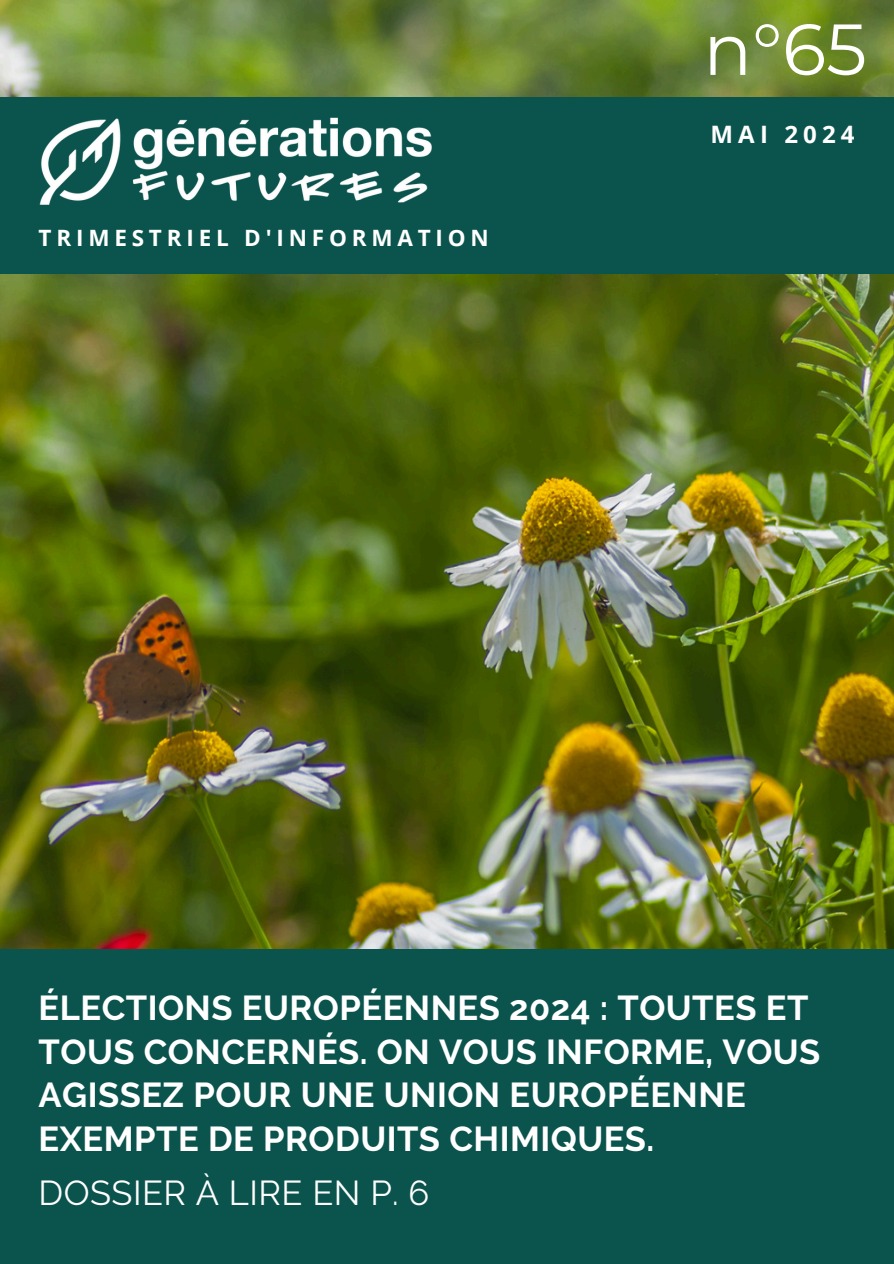
<style>
.page{position:relative;width:894px;height:1264px;background:#fff}
.page>*{position:absolute;margin:0;border:0;box-sizing:border-box;transform-origin:0 0}
.t1{font:72px "Montserrat";color:#fff}
.t2{font:700 34.5px/43.8px "Raleway";letter-spacing:.015em;color:#fff}
.t3{font:34.5px "Raleway";letter-spacing:.015em;color:#fff}
.t4{font:700 24px "Open Sans";letter-spacing:.215em;color:#fff}
.t5{font:700 22.5px "Open Sans";letter-spacing:.215em;color:#fff}
</style>
<div class="page">
<img style="left:0;top:0;width:893px;height:948px">
<div style="left:0;top:948px;width:893px;height:315px;background:#0b534d"></div>
<div style="left:0;top:98px;width:893px;height:176px;background:#0b534d"></div>
<img style="left:39px;top:117px;width:393px;height:88px">
<p class="t1" style="left:703px;top:5px;width:165px">n°65</p>
<p class="t5" style="left:39px;top:222px;width:451px">TRIMESTRIEL D'INFORMATION</p>
<h2 class="t4" style="left:710px;top:118px;width:145px">MAI 2024</h2>
<p class="t2" style="left:39px;top:985px;width:783px">ÉLECTIONS EUROPÉENNES 2024 : TOUTES ET TOUS CONCERNÉS. ON VOUS INFORME, VOUS AGISSEZ POUR UNE UNION EUROPÉENNE EXEMPTE DE PRODUITS CHIMIQUES.</p>
<h3 class="t3" style="left:39px;top:1171px;width:392px">DOSSIER À LIRE EN P. 6</h3>
</div>
